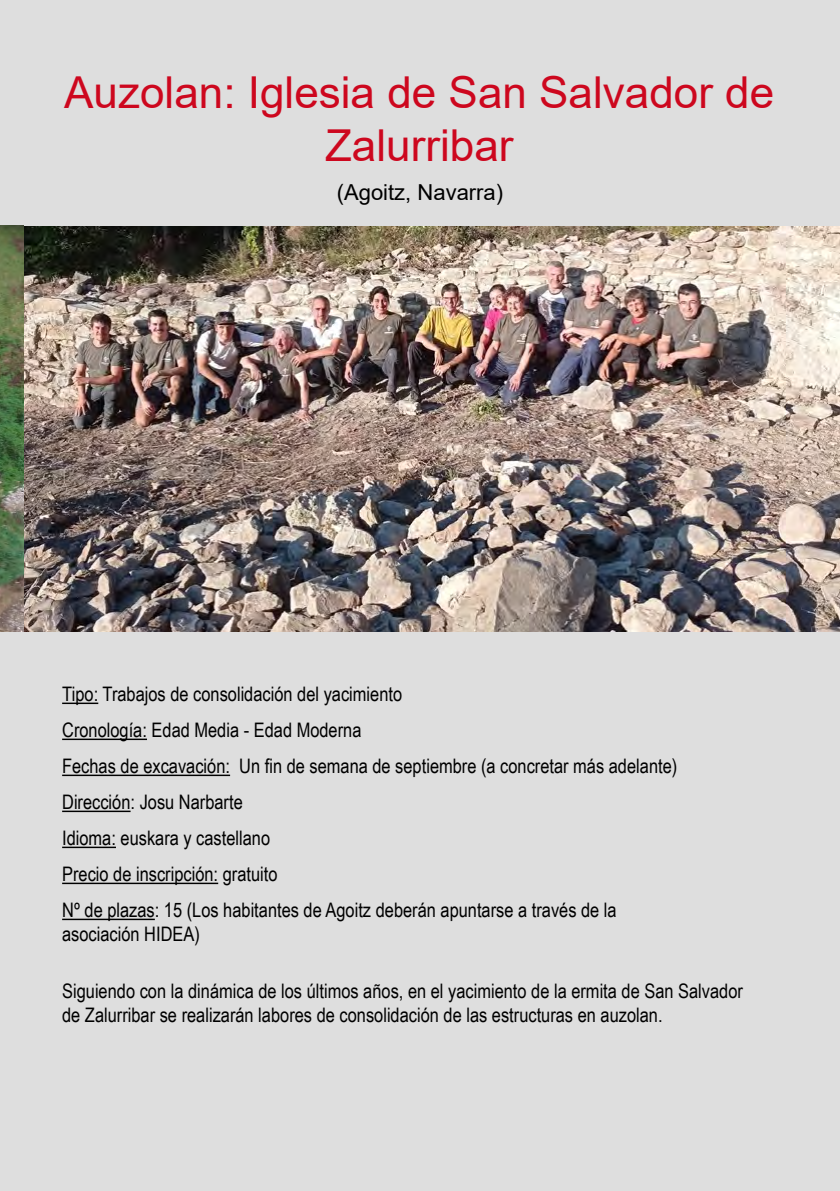
<style>
.page{position:relative;width:840px;height:1191px;background:#fff}
.page>*{position:absolute;margin:0;border:0;box-sizing:border-box;transform-origin:0 0}
.t1{font:44px/52.8px "Arial";color:#cd071e;text-align:center}
.t2{font:22px "Arial";color:#000}
.t3{font:20px/36px "Arial Narrow";color:#000}
</style>
<div class="page">
<div style="left:0;top:0;width:839px;height:1191px;background:#dedede"></div>
<hr style="left:62px;top:702px;width:36px;height:2px;background:#000">
<hr style="left:62px;top:738px;width:85px;height:2px;background:#000">
<hr style="left:62px;top:774px;width:168px;height:2px;background:#000">
<hr style="left:62px;top:810px;width:68px;height:2px;background:#000">
<hr style="left:62px;top:846px;width:54px;height:2px;background:#000">
<hr style="left:62px;top:882px;width:156px;height:2px;background:#000">
<hr style="left:62px;top:918px;width:93px;height:2px;background:#000">
<img style="left:23px;top:227px;width:816px;height:404px">
<img style="left:0;top:225px;width:23px;height:406px">
<h1 class="t1" style="left:64px;top:66px;width:711px">Auzolan: Iglesia de San Salvador de<br>Zalurribar</h1>
<p class="t2" style="left:336px;top:177px;width:168px">(Agoitz, Navarra)</p>
<p class="t3" style="left:62px;top:675px;width:616px">Tipo: Trabajos de consolidación del yacimiento<br>Cronología: Edad Media - Edad Moderna<br>Fechas de excavación: Un fin de semana de septiembre (a concretar más adelante)<br>Dirección: Josu Narbarte<br>Idioma: euskara y castellano<br>Precio de inscripción: gratuito<br>Nº de plazas: 15 (Los habitantes de Agoitz deberán apuntarse a través de la</p>
<p class="t3" style="left:62px;top:915px;width:139px">asociación HIDEA)</p>
<p class="t3" style="left:62px;top:978px;width:682px;line-height:24px">Siguiendo con la dinámica de los últimos años, en el yacimiento de la ermita de San Salvador de Zalurribar se realizarán labores de consolidación de las estructuras en auzolan.</p>
</div>
